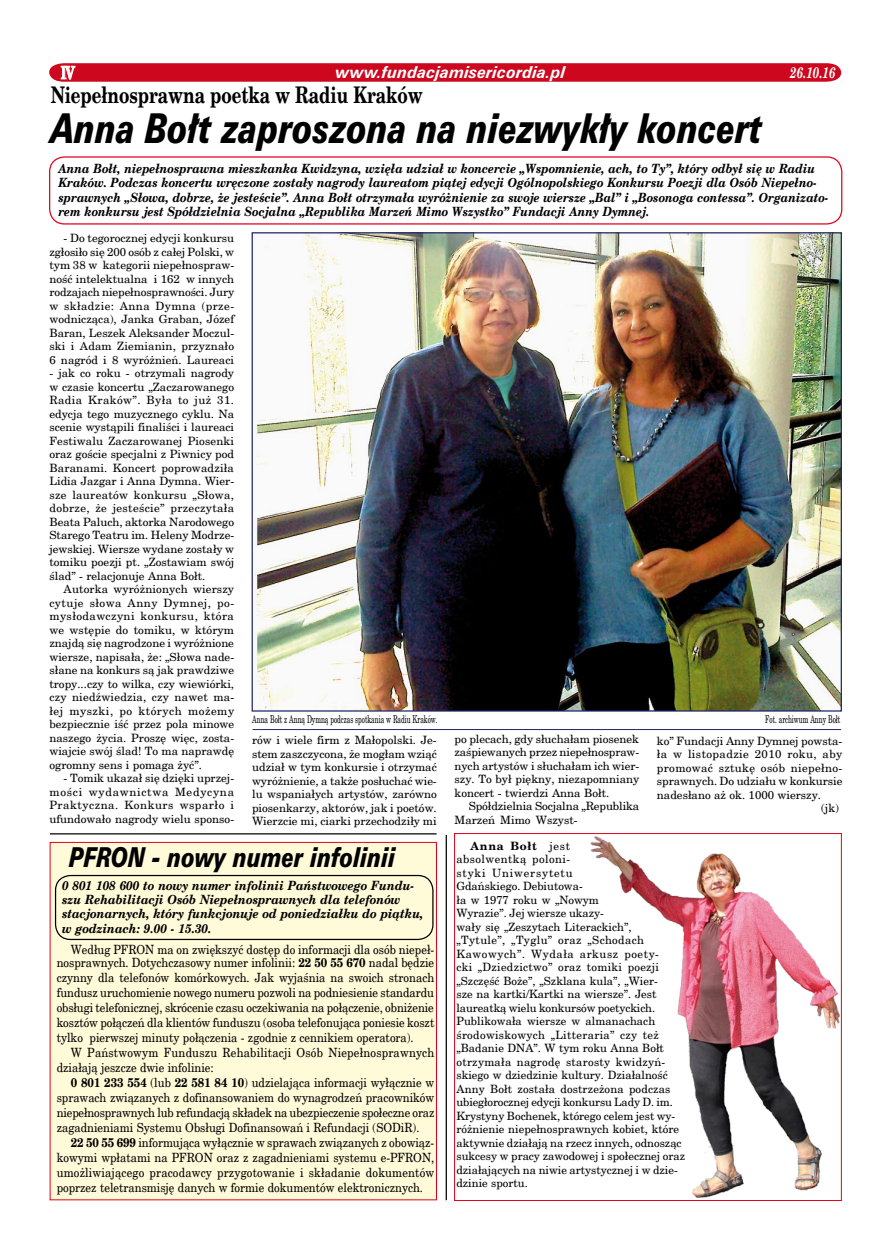
<style>
.page{position:relative;width:886px;height:1241px;background:#fff}
.page>*{position:absolute;margin:0;border:0;box-sizing:border-box;transform-origin:0 0}
.t1{font:italic 37.5px "Zurich Blk PL";color:#000;scale:.75 1}
.t2{font:italic 25px "Zurich Blk PL";color:#000;scale:.75 1}
.t3{font:700 22.5px "New Brunswick";color:#000;scale:.75 1}
.t4{font:700 17.5px "New Brunswick";color:#fff;scale:.7 1}
.t5{font:italic 700 15px "Zurich PL";color:#fff}
.t6{font:italic 700 15px "New Brunswick";color:#fff;scale:.75 1}
.t7{font:12.5px/15px "New Brunswick";color:#000;text-align:justify;scale:.9 1}
.t8{font:italic 700 12.5px/14.1px "New Brunswick";color:#000;scale:.9 1}
.t9{font:italic 700 12.5px/14.1px "New Brunswick";color:#000;scale:.92 1}
.t10{font:11.25px/13.5px "New Brunswick";color:#000;text-align:justify}
.t11{font:11.25px "New Brunswick";letter-spacing:.03em;color:#000}
.t12{font:11.25px "New Brunswick";letter-spacing:.035em;color:#000}
.t13{font:10.62px "New Brunswick";color:#000;scale:.6 1}
.s1{font-weight:700}
</style>
<div class="page">
<svg style="left:49px;top:63px;width:792px;height:19px;background:#cd1026"></svg>
<div style="left:49px;top:156px;width:793px;height:68px;border:1px solid #e2001a;border-radius:15px"></div>
<img style="left:254px;top:234px;width:586px;height:475px">
<hr style="left:252px;top:729px;width:589px;height:1px;background:#202867">
<img style="left:589px;top:833px;width:252px;height:368px">
<div style="left:50px;top:842px;width:386px;height:357px;background:#fffbd9"></div>
<div style="left:50px;top:842px;width:387px;height:357px;border:1px solid #e2001a"></div>
<div style="left:55px;top:874px;width:378px;height:65px;border:1px solid #000;border-radius:15px"></div>
<hr style="left:446px;top:834px;width:1px;height:365px;background:#000">
<hr style="left:50px;top:833px;width:387px;height:1px;background:#000">
<h3 class="t4" style="left:61px;top:62px;width:21px">IV</h3>
<h3 class="t5" style="left:335px;top:62px;width:232px">www.fundacjamisericordia.pl</h3>
<h3 class="t6" style="left:790px;top:63px;width:62px">26.10.16</h3>
<h3 class="t3" style="left:51px;top:81px;width:498px">Niepełnosprawna poetka w Radiu Kraków</h3>
<h1 class="t1" style="left:51px;top:104px;width:950px">Anna Bołt zaproszona na niezwykły koncert</h1>
<p class="t8" style="left:58px;top:162px;width:857px">Anna Bołt, niepełnosprawna mieszkanka Kwidzyna, wzięła udział w koncercie „Wspomnienie, ach, to Ty”, który odbył się w Radiu Kraków. Podczas koncertu wręczone zostały nagrody laureatom piątej edycji Ogólnopolskiego Konkursu Poezji dla Osób Niepełno&shy;sprawnych „Słowa, dobrze, że jesteście”. Anna Bołt otrzymała wyróżnienie za swoje wiersze „Bal” i „Bosonoga contessa”. Organizato&shy;rem konkursu jest Spółdzielnia Socjalna „Republika Marzeń Mimo Wszystko” Fundacji Anny Dymnej.</p>
<p class="t10" style="left:49px;top:231px;width:186px;text-indent:14px">- Do tegorocznej edycji konkursu zgłosiło się 200 osób z całej Polski, w tym 38 w kategorii niepełnospraw&shy;ność intelektualna i 162 w innych rodzajach niepełnosprawności. Jury w składzie: Anna Dymna (prze&shy;wodnicząca), Janka Graban, Józef Baran, Leszek Aleksander Moczul&shy;ski i Adam Ziemianin, przyznało 6 nagród i 8 wyróżnień. Laureaci</p>
<p class="t10" style="left:49px;top:366px;width:186px">- jak co roku - otrzymali nagrody w czasie koncertu „Zaczarowanego Radia Kraków”. Była to już 31. edycja tego muzycznego cyklu. Na scenie wystąpili finaliści i laureaci Festiwalu Zaczarowanej Piosenki oraz goście specjalni z Piwnicy pod Baranami. Koncert poprowadziła Lidia Jazgar i Anna Dymna. Wier&shy;sze laureatów konkursu „Słowa, dobrze, że jesteście” przeczytała Beata Paluch, aktorka Narodowego Starego Teatru im. Heleny Modrze&shy;jewskiej. Wiersze wydane zostały w tomiku poezji pt. „Zostawiam swój ślad” - relacjonuje Anna Bołt.</p>
<p class="t10" style="left:49px;top:582px;width:186px;text-indent:14px">Autorka wyróżnionych wierszy cytuje słowa Anny Dymnej, po&shy;mysłodawczyni konkursu, która we wstępie do tomiku, w którym znajdą się nagrodzone i wyróżnione wiersze, napisała, że: „Słowa nade&shy;słane na konkurs są jak prawdziwe tropy...czy to wilka, czy wiewiórki, czy niedźwiedzia, czy nawet ma&shy;łej myszki, po których możemy bezpiecznie iść przez pola minowe naszego życia. Proszę więc, zosta&shy;wiajcie swój ślad! To ma naprawdę ogromny sens i pomaga żyć”.</p>
<p class="t10" style="left:49px;top:771px;width:186px;text-indent:14px">- Tomik ukazał się dzięki uprzej&shy;mości wydawnictwa Medycyna Praktyczna. Konkurs wsparło i ufundowało nagrody wielu sponso-</p>
<p class="t13" style="left:252px;top:712px;width:311px">Anna Bołt z Anną Dymną podczas spotkania w Radiu Kraków.</p>
<p class="t13" style="left:765px;top:712px;width:127px">Fot. archiwum Anny Bołt</p>
<p class="t10" style="left:252px;top:733px;width:186px">rów i wiele firm z Małopolski. Je&shy;stem zaszczycona, że mogłam wziąć udział w tym konkursie i otrzymać wyróżnienie, a także posłuchać wie&shy;lu wspaniałych artystów, zarówno piosenkarzy, aktorów, jak i poetów.<br>Wierzcie mi, ciarki przechodziły mi</p>
<p class="t10" style="left:454px;top:731px;width:186px">po plecach, gdy słuchałam piosenek zaśpiewanych przez niepełnospraw&shy;nych artystów i słuchałam ich wier&shy;szy. To był piękny, niezapomniany koncert - twierdzi Anna Bołt.</p>
<p class="t10" style="left:657px;top:733px;width:187px">ko” Fundacji Anny Dymnej powsta-</p>
<p class="t12" style="left:657px;top:747px;width:187px">ła w listopadzie 2010 roku, aby</p>
<p class="t11" style="left:657px;top:760px;width:187px">promować sztukę osób niepełno-</p>
<p class="t10" style="left:657px;top:774px;width:187px">sprawnych. Do udziału w konkursie</p>
<p class="t10" style="left:657px;top:787px;width:166px">nadesłano aż ok. 1000 wierszy.</p>
<p class="t10" style="left:821px;top:801px;width:19px">(jk)</p>
<p class="t10" style="left:456px;top:838px;width:230px;text-align:left;text-indent:14px"><span class="s1">Anna Bołt</span> jest<br>absolwentką poloni-<br>styki Uniwersytetu<br>Gdańskiego. Debiutowa-<br>ła w 1977 roku w „Nowym<br>Wyrazie”. Jej wiersze ukazy-<br>wały się „Zeszytach Literackich”,<br>„Tytule”, „Tyglu” oraz „Schodach Kawowych”. Wydała arkusz poety-<br>cki „Dziedzictwo” oraz tomiki poezji „Szczęść Boże”, „Szklana kula”, „Wier-<br>sze na kartki/Kartki na wiersze”. Jest laureatką wielu konkursów poetyckich.<br>Publikowała wiersze w almanachach środowiskowych „Litteraria” czy też „Badanie DNA”. W tym roku Anna Bołt otrzymała nagrodę starosty kwidzyń&shy;skiego w dziedzinie kultury. Działalność Anny Bołt została dostrzeżona podczas ubiegłorocznej edycji konkursu Lady D. im.<br>Krystyny Bochenek, którego celem jest wy&shy;różnienie niepełnosprawnych kobiet, które aktywnie działają na rzecz innych, odnosząc sukcesy w pracy zawodowej i społecznej oraz działających na niwie artystycznej i w dzie&shy;dzinie sportu.</p>
<p class="t10" style="left:454px;top:799px;width:186px;text-indent:14px">Spółdzielnia Socjalna „Republika<br>Marzeń Mimo Wszyst-</p>
<h2 class="t2" style="left:69px;top:839px;width:436px">PFRON - nowy numer infolinii</h2>
<p class="t9" style="left:62px;top:878px;width:394px">0 801 108 600 to nowy numer infolinii Państwowego Fundu&shy;szu Rehabilitacji Osób Niepełnosprawnych dla telefonów stacjonarnych, który funkcjonuje od poniedziałku do piątku, w godzinach: 9.00 - 15.30.</p>
<p class="t7" style="left:57px;top:942px;width:421px;line-height:12.9px;text-align:right">Według PFRON ma on zwiększyć dostęp do informacji dla osób niepeł&shy;nosprawnych. Dotychczasowy numer infolinii: <span class="s1">22 50 55 670</span> nadal będzie</p>
<p class="t7" style="left:57px;top:969px;width:421px">czynny dla telefonów komórkowych. Jak wyjaśnia na swoich stronach fundusz uruchomienie nowego numeru pozwoli na podniesienie standardu obsługi telefonicznej, skrócenie czasu oczekiwania na połączenie, obniżenie kosztów połączeń dla klientów funduszu (osoba telefonująca poniesie koszt tylko pierwszej minuty połączenia - zgodnie z cennikiem operatora).</p>
<p class="t7" style="left:57px;top:1044px;width:421px;text-indent:14px">W Państwowym Funduszu Rehabilitacji Osób Niepełnosprawnych działają jeszcze dwie infolinie:</p>
<p class="t7" style="left:57px;top:1074px;width:421px;text-indent:14px"><span class="s1">0 801 233 554</span> (lub <span class="s1">22 581 84 10</span>) udzielająca informacji wyłącznie w sprawach związanych z dofinansowaniem do wynagrodzeń pracowników niepełnosprawnych lub refundacją składek na ubezpieczenie społeczne oraz zagadnieniami Systemu Obsługi Dofinansowań i Refundacji (SODiR).</p>
<p class="t7" style="left:57px;top:1134px;width:421px;text-indent:14px"><span class="s1">22 50 55 699</span> informująca wyłącznie w sprawach związanych z obowiąz&shy;kowymi wpłatami na PFRON oraz z zagadnieniami systemu e-PFRON, umożliwiającego pracodawcy przygotowanie i składanie dokumentów poprzez teletransmisję danych w formie dokumentów elektronicznych.</p>
</div>
